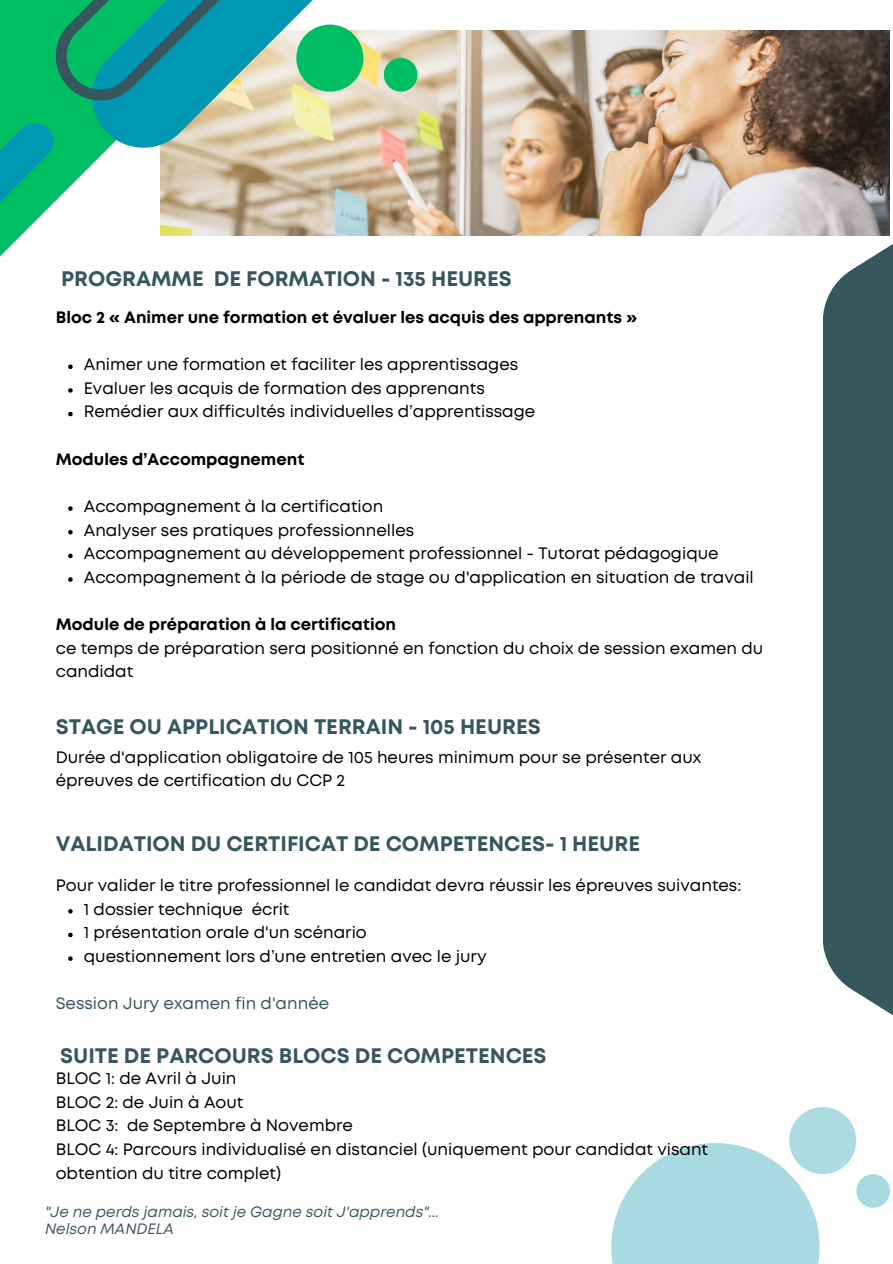
<style>
.page{position:relative;width:893px;height:1264px;background:#fff}
.page>*{position:absolute;margin:0;border:0;box-sizing:border-box;transform-origin:0 0}
.t1{font:700 21px "Mont";color:#37575f}
.t2{font:16.5px/23.7px "Mont";color:#000}
.t3{font:700 16.5px "Mont";color:#000}
.t4{font:16.5px "Mont";color:#37575f}
.t5{font:italic 15px "Mont";color:#37575f}
</style>
<div class="page">
<img style="left:276px;top:30px;width:613px;height:205px">
<div style="left:822px;top:235px;width:70px;height:789px;background:#37575f"></div>
<svg style="left:0;top:227px;width:276px;height:30px"></svg>
<svg style="left:0;top:0;width:332px;height:227px;background:#67bba0"></svg>
<svg style="left:611px;top:1143px;width:208px;height:120px;fill:#a9dae1"></svg>
<div style="left:789px;top:1106px;width:67px;height:68px;background:#acdbe2;border-radius:50%"></div>
<div style="left:856px;top:1174px;width:33px;height:33px;background:#a9dae1;border-radius:50%"></div>
<div style="left:296px;top:25px;width:67px;height:67px;background:#00bf63;border-radius:50%"></div>
<div style="left:384px;top:58px;width:33px;height:34px;background:#00bf63;border-radius:50%"></div>
<svg style="left:68px;top:364px;width:5px;height:5px"></svg>
<svg style="left:68px;top:388px;width:5px;height:4px"></svg>
<svg style="left:68px;top:412px;width:5px;height:4px"></svg>
<svg style="left:68px;top:506px;width:5px;height:5px"></svg>
<svg style="left:68px;top:530px;width:5px;height:4px"></svg>
<svg style="left:68px;top:553px;width:5px;height:5px"></svg>
<svg style="left:68px;top:577px;width:5px;height:4px"></svg>
<svg style="left:68px;top:909px;width:5px;height:4px"></svg>
<svg style="left:68px;top:932px;width:5px;height:5px"></svg>
<svg style="left:68px;top:956px;width:5px;height:4px"></svg>
<p class="t1" style="left:61px;top:271px;width:452px">PROGRAMME DE FORMATION - 135 HEURES</p>
<p class="t3" style="left:56px;top:311px;width:583px">Bloc 2 « Animer une formation et évaluer les acquis des apprenants »</p>
<h1 class="t2" style="left:84px;top:354px;width:436px">Animer une formation et faciliter les apprentissages</h1>
<h2 class="t2" style="left:84px;top:377px;width:402px">Evaluer les acquis de formation des apprenants</h2>
<p class="t2" style="left:84px;top:401px;width:453px">Remédier aux difficultés individuelles d’apprentissage</p>
<p class="t3" style="left:56px;top:453px;width:250px">Modules d’Accompagnement</p>
<p class="t2" style="left:84px;top:495px;width:301px">Accompagnement à la certification</p>
<h2 class="t2" style="left:84px;top:519px;width:332px">Analyser ses pratiques professionnelles</h2>
<p class="t2" style="left:84px;top:543px;width:636px">Accompagnement au développement professionnel - Tutorat pédagogique</p>
<p class="t2" style="left:84px;top:566px;width:671px">Accompagnement à la période de stage ou d'application en situation de travail</p>
<p class="t3" style="left:56px;top:618px;width:342px">Module de préparation à la certification</p>
<p class="t2" style="left:56px;top:637px;width:708px">ce temps de préparation sera positionné en fonction du choix de session examen du candidat</p>
<p class="t1" style="left:56px;top:718px;width:486px">STAGE OU APPLICATION TERRAIN - 105 HEURES</p>
<p class="t2" style="left:56px;top:746px;width:647px">Durée d'application obligatoire de 105 heures minimum pour se présenter aux épreuves de certification du CCP 2</p>
<p class="t1" style="left:56px;top:835px;width:585px">VALIDATION DU CERTIFICAT DE COMPETENCES- 1 HEURE</p>
<p class="t2" style="left:56px;top:874px;width:687px">Pour valider le titre professionnel le candidat devra réussir les épreuves suivantes:</p>
<h1 class="t2" style="left:84px;top:898px;width:207px">1 dossier technique écrit</h1>
<p class="t2" style="left:84px;top:921px;width:284px">1 présentation orale d'un scénario</p>
<h1 class="t2" style="left:84px;top:945px;width:404px">questionnement lors d’une entretien avec le jury</h1>
<p class="t4" style="left:56px;top:997px;width:275px">Session Jury examen fin d'année</p>
<p class="t1" style="left:60px;top:1047px;width:488px">SUITE DE PARCOURS BLOCS DE COMPETENCES</p>
<p class="t2" style="left:56px;top:1067px;width:182px">BLOC 1: de Avril à Juin</p>
<p class="t2" style="left:56px;top:1091px;width:189px">BLOC 2: de Juin à Aout</p>
<p class="t2" style="left:56px;top:1114px;width:298px">BLOC 3: de Septembre à Novembre</p>
<p class="t2" style="left:56px;top:1138px;width:654px">BLOC 4: Parcours individualisé en distanciel (uniquement pour candidat visant obtention du titre complet)</p>
<p class="t5" style="left:45px;top:1205px;width:395px">"Je ne perds jamais, soit je Gagne soit J'apprends"...</p>
<h1 class="t5" style="left:45px;top:1222px;width:130px">Nelson MANDELA</h1>
</div>
